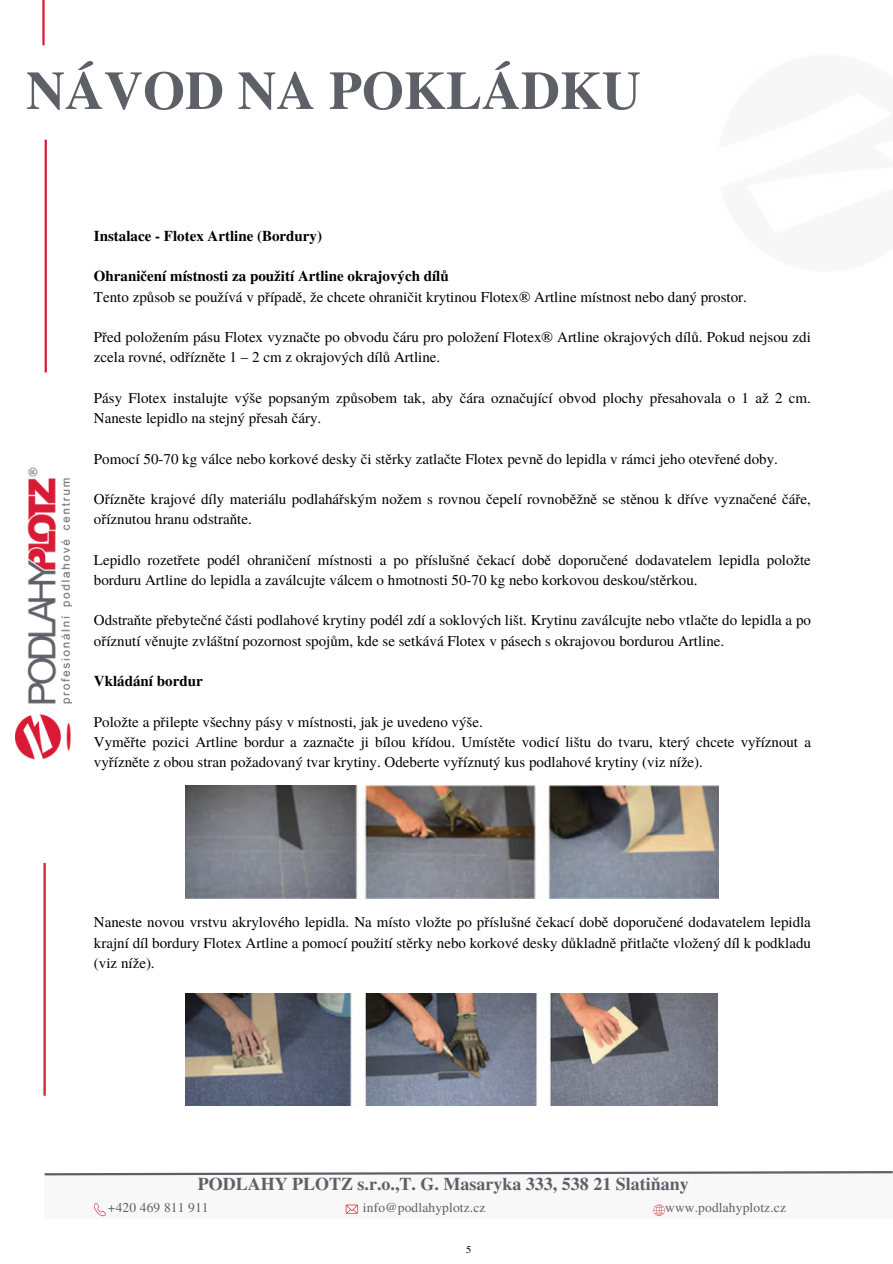
<style>
.page{position:relative;width:893px;height:1264px;background:#fff}
.page>*{position:absolute;margin:0;border:0;box-sizing:border-box;transform-origin:0 0}
.t1{font:700 54px "Te X Gyre Termes";color:#5d6167}
.t2{font:700 18px "Te X Gyre Termes";color:#5d6167}
.t3{font:15px/20.2px "Te X Gyre Termes";color:#000}
.t4{font:700 15px "Te X Gyre Termes";color:#000}
.t5{font:13.5px "Te X Gyre Termes";letter-spacing:.01em;color:#5d6167}
.t6{font:10.5px "Te X Gyre Termes";color:#000}
</style>
<div class="page">
<hr style="left:45px;top:140px;width:2px;height:232px;background:#da1a34">
<img style="left:16px;top:467px;width:56px;height:293px">
<div style="left:45px;top:1173px;width:847px;height:45px;background:#f8f8f8"></div>
<svg style="left:44px;top:1171px;width:848px;height:5px"></svg>
<svg style="left:345px;top:1204px;width:13px;height:9px"></svg>
<svg style="left:653px;top:1204px;width:11px;height:11px"></svg>
<svg style="left:94px;top:1203px;width:12px;height:13px"></svg>
<hr style="left:43px;top:862px;width:3px;height:233px;background:#da1a34">
<hr style="left:42px;top:0;width:3px;height:45px;background:#da1a34">
<img style="left:186px;top:785px;width:532px;height:113px">
<img style="left:186px;top:993px;width:531px;height:111px">
<p class="t1" style="left:26px;top:49px;width:616px">NÁVOD NA POKLÁDKU</p>
<p class="t4" style="left:94px;top:224px;width:230px">Instalace - Flotex Artline (Bordury)</p>
<p class="t4" style="left:94px;top:264px;width:356px">Ohraničení místnosti za použití Artline okrajových dílů</p>
<p class="t3" style="left:94px;top:285px;width:654px">Tento způsob se používá v případě, že chcete ohraničit krytinou Flotex® Artline místnost nebo daný prostor.</p>
<p class="t3" style="left:94px;top:326px;width:718px">Před položením pásu Flotex vyznačte po obvodu čáru pro položení Flotex® Artline okrajových dílů. Pokud nejsou zdi zcela rovné, odřízněte 1 – 2 cm z okrajových dílů Artline.</p>
<p class="t3" style="left:94px;top:387px;width:718px">Pásy Flotex instalujte výše popsaným způsobem tak, aby čára označující obvod plochy přesahovala o 1 až 2 cm.<br>Naneste lepidlo na stejný přesah čáry.</p>
<p class="t3" style="left:94px;top:447px;width:685px">Pomocí 50-70 kg válce nebo korkové desky či stěrky zatlačte Flotex pevně do lepidla v rámci jeho otevřené doby.</p>
<p class="t3" style="left:94px;top:488px;width:718px">Ořízněte krajové díly materiálu podlahářským nožem s rovnou čepelí rovnoběžně se stěnou k dříve vyznačené čáře, oříznutou hranu odstraňte.</p>
<p class="t3" style="left:94px;top:549px;width:718px">Lepidlo rozetřete podél ohraničení místnosti a po příslušné čekací době doporučené dodavatelem lepidla položte borduru Artline do lepidla a zaválcujte válcem o hmotnosti 50-70 kg nebo korkovou deskou/stěrkou.</p>
<p class="t3" style="left:94px;top:609px;width:718px">Odstraňte přebytečné části podlahové krytiny podél zdí a soklových lišt. Krytinu zaválcujte nebo vtlačte do lepidla a po oříznutí věnujte zvláštní pozornost spojům, kde se setkává Flotex v pásech s okrajovou bordurou Artline.</p>
<p class="t4" style="left:94px;top:669px;width:110px">Vkládání bordur</p>
<p class="t3" style="left:94px;top:710px;width:390px">Položte a přilepte všechny pásy v místnosti, jak je uvedeno výše.</p>
<p class="t3" style="left:94px;top:731px;width:718px">Vyměřte pozici Artline bordur a zaznačte ji bílou křídou. Umístěte vodicí lištu do tvaru, který chcete vyříznout a vyřízněte z obou stran požadovaný tvar krytiny. Odeberte vyříznutý kus podlahové krytiny (viz níže).</p>
<p class="t3" style="left:94px;top:911px;width:718px;text-align:justify">Naneste novou vrstvu akrylového lepidla. Na místo vložte po příslušné čekací době doporučené dodavatelem lepidla krajní díl bordury Flotex Artline a pomocí použití stěrky nebo korkové desky důkladně přitlačte vložený díl k podkladu (viz níže).</p>
<p class="t2" style="left:198px;top:1170px;width:492px">PODLAHY PLOTZ s.r.o.,T. G. Masaryka 333, 538 21 Slatiňany</p>
<p class="t5" style="left:108px;top:1197px;width:102px">+420 469 811 911</p>
<p class="t5" style="left:363px;top:1197px;width:124px">info@podlahyplotz.cz</p>
<p class="t5" style="left:665px;top:1197px;width:122px">www.podlahyplotz.cz</p>
<p class="t6" style="left:466px;top:1241px;width:7px">5</p>
</div>
